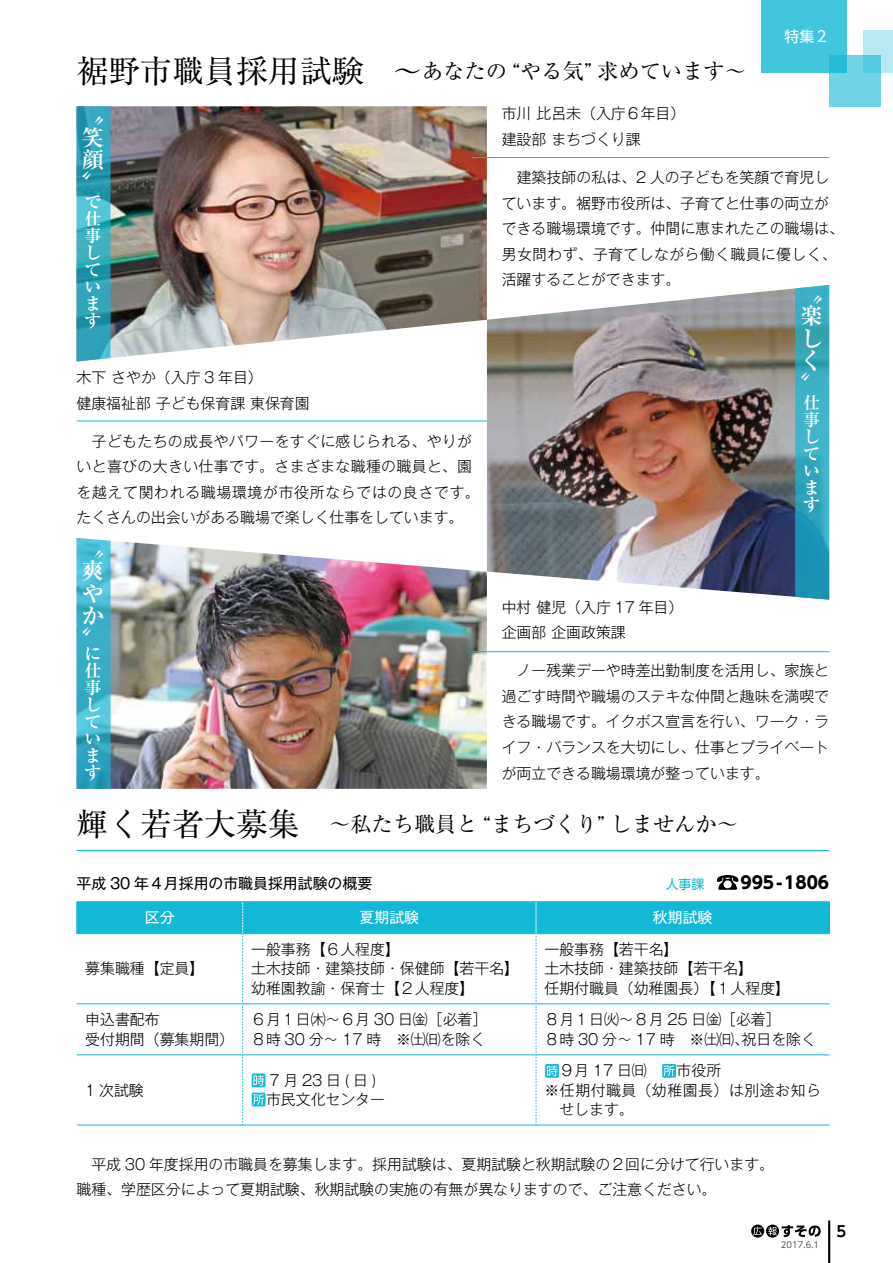
<style>
.page{position:relative;width:893px;height:1263px;background:#fff}
.page>*{position:absolute;margin:0;border:0;box-sizing:border-box;transform-origin:0 0}
.t1{font:700 22.35px/22.4px "Ryumin Pr 6";color:#fff;text-align:justify}
.t2{font:21.3px "Ryumin Pr 6";color:#000}
.t3{font:700 16.95px/17px "Ryumin Pr 6";color:#fff}
.t4{font:700 16.95px "UD Shin Go Pr 6";color:#000}
.t5{font:300 14.85px/25.5px "Gothic MB101 Pr 6";color:#000}
.t6{font:300 14.85px/25.5px "Gothic MB101 Pr 6";letter-spacing:.025em;color:#000}
.t7{font:300 14.85px/19.2px "Gothic MB101 Pr 6";letter-spacing:.035em;color:#000}
.t8{font:14.85px "Gothic MB101 Pr 6";color:#000}
.t9{font:14.85px "Gothic MB101 Pr 6";color:#fff}
.t10{font:14.85px "UD Shin Go Pr 6";color:#fff}
.t11{font:700 14.85px "UD Shin Go Pr 6 De";color:#000}
.t12{font:12.75px "UD Shin Go Pr 6";color:#12b8d6}
.t13{font:8.55px "UD Shin Go Pr 6";color:#595757}
.s1{font-size:31.95px}
.s2{font-size:29.25px}
</style>
<div class="page">
<img style="left:111px;top:106px;width:376px;height:255px">
<img style="left:487px;top:288px;width:308px;height:309px">
<img style="left:111px;top:541px;width:376px;height:248px">
<div style="left:863px;top:30px;width:30px;height:42px;background:#b8e9f2"></div>
<div style="left:761px;top:0;width:85px;height:72px;background:#41c6de"></div>
<svg style="left:77px;top:538px;width:34px;height:251px;background:#3db2ca"></svg>
<svg style="left:829px;top:55px;width:51px;height:51px;background:#63d0e3"></svg>
<svg style="left:77px;top:106px;width:34px;height:255px;background:#31a4b9"></svg>
<svg style="left:795px;top:285px;width:34px;height:315px;background:#34a6bd"></svg>
<hr style="left:472px;top:157px;width:357px;height:1px;background:#12b8d6">
<hr style="left:472px;top:651px;width:357px;height:1px;background:#12b8d6">
<hr style="left:77px;top:421px;width:410px;height:1px;background:#12b8d6">
<hr style="left:77px;top:850px;width:752px;height:1px;background:#12b8d6">
<hr style="left:77px;top:901px;width:166px;height:1px;background:#12b8d6">
<hr style="left:243px;top:901px;width:293px;height:1px;background:#12b8d6">
<hr style="left:536px;top:901px;width:294px;height:1px;background:#12b8d6">
<hr style="left:829px;top:902px;width:1px;height:31px;background:#12b8d6">
<hr style="left:536px;top:933px;width:294px;height:1px;background:#12b8d6">
<hr style="left:77px;top:1125px;width:166px;height:1px;background:#12b8d6">
<hr style="left:243px;top:1125px;width:293px;height:1px;background:#12b8d6">
<hr style="left:536px;top:1125px;width:293px;height:1px;background:#12b8d6">
<svg style="left:77px;top:902px;width:752px;height:223px"></svg>
<svg style="left:716px;top:875px;width:23px;height:15px"></svg>
<svg style="left:766px;top:1224px;width:13px;height:13px"></svg>
<svg style="left:768px;top:1225px;width:53px;height:12px"></svg>
<svg style="left:751px;top:1224px;width:13px;height:13px"></svg>
<svg style="left:753px;top:1227px;width:9px;height:8px"></svg>
<hr style="left:828px;top:1220px;width:2px;height:43px;background:#000">
<p class="t10" style="left:784px;top:24px;width:46px">特集２</p>
<h2 class="t2" style="left:77px;top:55px;width:671px"><span class="s1">裾野市職員採用試験</span><span class="s2">　〜</span>あなたの “やる気” 求めています〜</h2>
<p class="t5" style="left:502px;top:100px;width:185px">市川 比呂未（入庁６年目）建設部 まちづくり課</p>
<p class="t5" style="left:502px;top:164px;width:344px">　建築技師の私は、2 人の子どもを笑顔で育児しています。裾野市役所は、子育てと仕事の両立ができる職場環境です。仲間に恵まれたこの職場は、男女問わず、子育てしながら働く職員に優しく、活躍することができます。</p>
<h1 class="t1" style="left:82px;top:103px;width:23px">“笑顔”</h1>
<p class="t3" style="left:85px;top:192px;width:18px">で仕事しています</p>
<h1 class="t1" style="left:800px;top:281px;width:23px;text-align:left">“楽しく”</h1>
<p class="t3" style="left:803px;top:393px;width:18px">仕事しています</p>
<p class="t5" style="left:77px;top:363px;width:235px">木下 さやか（入庁 3 年目）<br>健康福祉部 子ども保育課 東保育園</p>
<p class="t6" style="left:77px;top:427px;width:405px">　子どもたちの成長やパワーをすぐに感じられる、やりがいと喜びの大きい仕事です。さまざまな職種の職員と、園を越えて関われる職場環境が市役所ならではの良さです。たくさんの出会いがある職場で楽しく仕事をしています。</p>
<h1 class="t1" style="left:82px;top:536px;width:23px">“爽やか”</h1>
<p class="t3" style="left:85px;top:644px;width:18px">に仕事しています</p>
<p class="t5" style="left:502px;top:593px;width:183px">中村 健児（入庁 17 年目）企画部 企画政策課</p>
<p class="t5" style="left:502px;top:657px;width:329px;text-align:justify">　ノー残業デーや時差出勤制度を活用し、家族と過ごす時間や職場のステキな仲間と趣味を満喫できる職場です。イクボス宣言を行い、ワーク・ライフ・バランスを大切にし、仕事とプライベートが両立できる職場環境が整っています。</p>
<h2 class="t2" style="left:77px;top:807px;width:660px"><span class="s1">輝く若者大募集</span> ～私たち職員と “まちづくり” しませんか～</h2>
<p class="t12" style="left:666px;top:874px;width:40px">人事課</p>
<p class="t4" style="left:740px;top:868px;width:90px">995-1806</p>
<p class="t8" style="left:77px;top:871px;width:297px">平成 30 年４月採用の市職員採用試験の概要</p>
<p class="t9" style="left:145px;top:905px;width:31px">区分</p>
<p class="t9" style="left:360px;top:905px;width:61px">夏期試験</p>
<p class="t9" style="left:653px;top:905px;width:61px">秋期試験</p>
<p class="t5" style="left:85px;top:955px;width:121px">募集職種【定員】</p>
<p class="t5" style="left:251px;top:939px;width:269px;line-height:19.2px">一般事務【６人程度】<br>土木技師・建築技師・保健師【若干名】幼稚園教諭・保育士【２人程度】</p>
<p class="t5" style="left:545px;top:939px;width:247px;line-height:19.2px">一般事務【若干名】<br>土木技師・建築技師【若干名】<br>任期付職員（幼稚園長）【１人程度】</p>
<p class="t5" style="left:85px;top:1009px;width:150px;line-height:19.2px">申込書配布<br>受付期間（募集期間）</p>
<p class="t5" style="left:251px;top:1009px;width:238px;line-height:19.2px">６月１日㈭～６月 30 日㈮［必着］<br>８時 30 分～ 17 時　※㈯㈰を除く</p>
<p class="t5" style="left:545px;top:1009px;width:273px;line-height:19.2px">８月１日㈫～８月 25 日㈮［必着］<br>８時 30 分～ 17 時　※㈯㈰、祝日を除く</p>
<p class="t5" style="left:85px;top:1076px;width:60px">1 次試験</p>
<p class="t5" style="left:266px;top:1069px;width:121px;line-height:19.2px">7月23日(日)市民文化センター</p>
<p class="t7" style="left:545px;top:1060px;width:278px;text-indent:15px">９月 17 日㈰　 市役所<br>※任期付職員（幼稚園長）は別途お知ら　せします。</p>
<p class="t5" style="left:77px;top:1150px;width:699px">　平成 30 年度採用の市職員を募集します。採用試験は、夏期試験と秋期試験の２回に分けて行います。職種、学歴区分によって夏期試験、秋期試験の実施の有無が異なりますので、ご注意ください。</p>
<p class="t13" style="left:781px;top:1238px;width:40px">2017.6.1</p>
<p class="t11" style="left:837px;top:1219px;width:11px">5</p>
</div>
